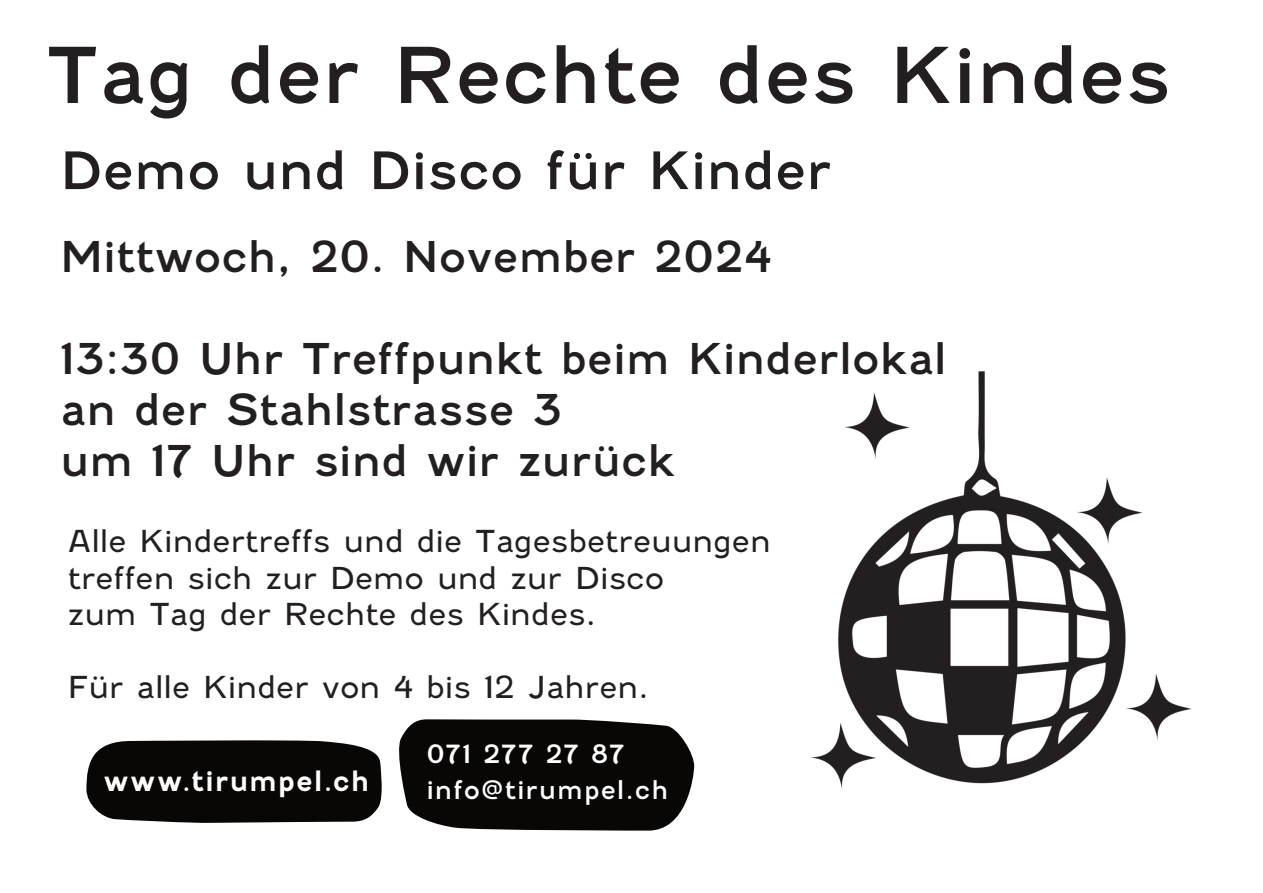
<style>
.page{position:relative;width:1263px;height:893px;background:#fff}
.page>*{position:absolute;margin:0;border:0;box-sizing:border-box;transform-origin:0 0}
.t1{font:76.95px "Fenwick Rg";color:#231f20}
.t2{font:51.6px "Fenwick Rg";color:#231f20}
.t3{font:42.6px/51px "Fenwick Rg";color:#231f20}
.t4{font:30.3px/36.5px "Fenwick Lt";color:#231f20}
.t5{font:700 27.3px "Fenwick Rg";letter-spacing:.03em;color:#fff}
.t6{font:25.2px "Fenwick Rg";letter-spacing:.035em;color:#fff}
</style>
<div class="page">
<svg style="left:399px;top:719px;width:295px;height:112px;background:#1d1c1b"></svg>
<svg style="left:86px;top:740px;width:296px;height:83px;background:#191817"></svg>
<img style="left:810px;top:371px;width:382px;height:419px">
<h1 class="t1" style="left:46px;top:28px;width:1126px">Tag der Rechte des Kindes</h1>
<h2 class="t2" style="left:60px;top:139px;width:773px">Demo und Disco für Kinder</h2>
<h3 class="t3" style="left:60px;top:232px;width:713px">Mittwoch, 20. November 2024</h3>
<h3 class="t3" style="left:60px;top:334px;width:888px">13:30 Uhr Treffpunkt beim Kinderlokal an der Stahlstrasse 3<br>um 17 Uhr sind wir zurück</h3>
<p class="t4" style="left:68px;top:523px;width:705px">Alle Kindertreffs und die Tagesbetreuungen treffen sich zur Demo und zur Disco<br>zum Tag der Rechte des Kindes.</p>
<p class="t4" style="left:68px;top:669px;width:582px">Für alle Kinder von 4 bis 12 Jahren.</p>
<p class="t6" style="left:426px;top:739px;width:200px">071 277 27 87</p>
<p class="t5" style="left:104px;top:765px;width:268px">www.tirumpel.ch</p>
<p class="t6" style="left:426px;top:775px;width:244px">info@tirumpel.ch</p>
</div>
